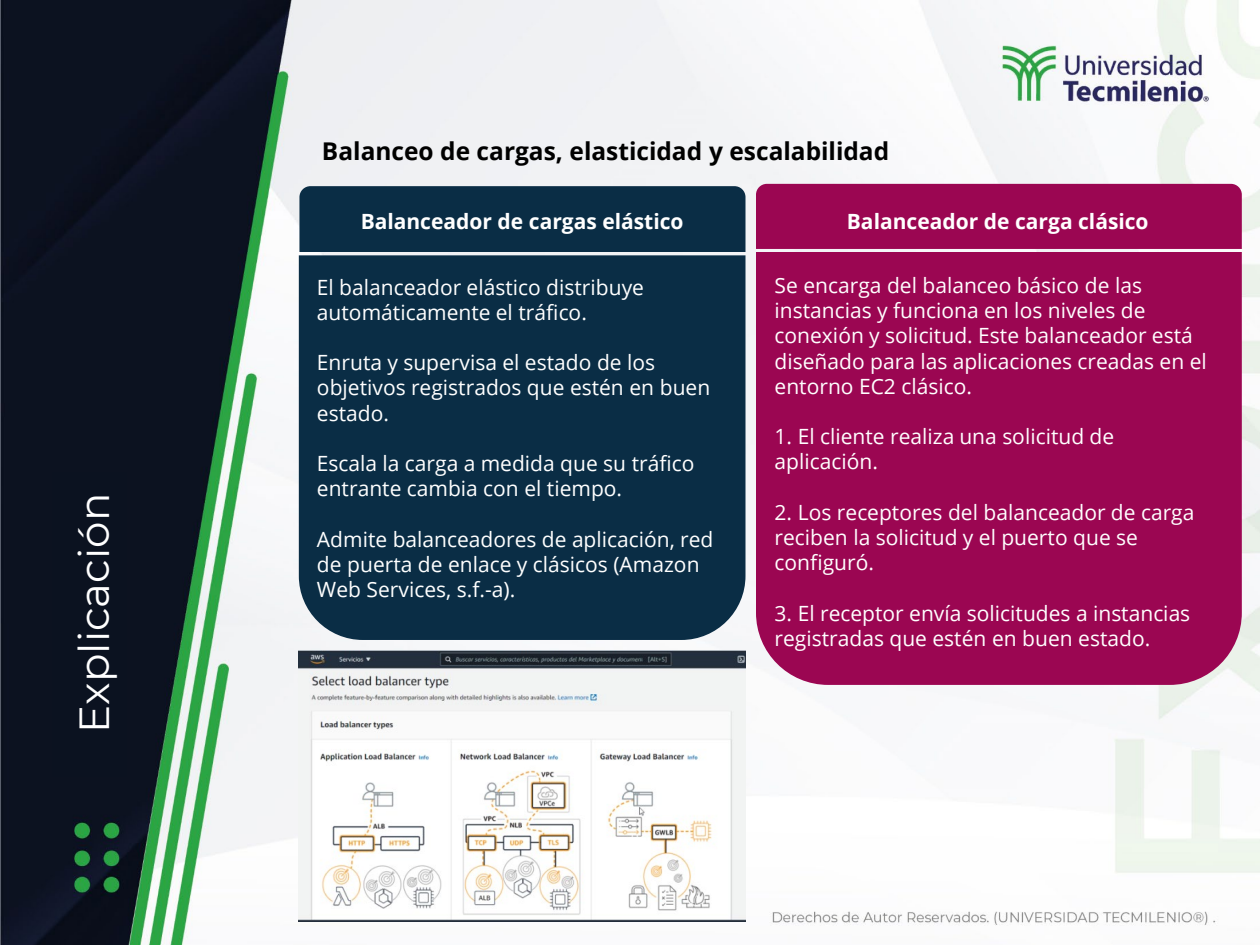
<style>
.page{position:relative;width:1260px;height:945px;background:#fff}
.page>*{position:absolute;margin:0;border:0;box-sizing:border-box;transform-origin:0 0}
.t1{font:42px "Montserrat";color:#fff}
.t2{font:700 24.5px "Open Sans";color:#000}
.t3{font:21px/25.2px "Open Sans";color:#fff}
.t4{font:700 21px "Open Sans";color:#fff}
</style>
<div class="page">
<img style="left:0;top:0;width:1260px;height:945px">
<div style="left:52px;top:472px;width:75px;height:305px;background:#0b1220"></div>
<div style="left:299px;top:186px;width:447px;height:66px;background:#0a2d45"></div>
<div style="left:756px;top:184px;width:486px;height:65px;background:#9b0652"></div>
<div style="left:756px;top:252px;width:486px;height:433px;background:#9b0652"></div>
<div style="left:299px;top:255px;width:447px;height:385px;background:#0a2d45"></div>
<img style="left:299px;top:650px;width:446px;height:271px">
<h1 class="t1" style="left:65px;top:733px;width:241px;rotate:-90deg">Explicación</h1>
<p class="t2" style="left:322px;top:134px;width:569px">Balanceo de cargas, elasticidad y escalabilidad</p>
<p class="t4" style="left:361px;top:207px;width:324px">Balanceador de cargas elástico</p>
<p class="t4" style="left:847px;top:207px;width:303px">Balanceador de carga clásico</p>
<p class="t3" style="left:317px;top:274px;width:329px">El balanceador elástico distribuye automáticamente el tráfico.</p>
<p class="t3" style="left:317px;top:349px;width:395px">Enruta y supervisa el estado de los objetivos registrados que estén en buen estado.</p>
<p class="t3" style="left:317px;top:450px;width:379px">Escala la carga a medida que su tráfico entrante cambia con el tiempo.</p>
<p class="t3" style="left:317px;top:526px;width:398px">Admite balanceadores de aplicación, red de puerta de enlace y clásicos (Amazon<br>Web Services, s.f.-a).</p>
<p class="t3" style="left:775px;top:272px;width:434px">Se encarga del balanceo básico de las instancias y funciona en los niveles de conexión y solicitud. Este balanceador está diseñado para las aplicaciones creadas en el entorno EC2 clásico.</p>
<p class="t3" style="left:775px;top:423px;width:341px">1. El cliente realiza una solicitud de aplicación.</p>
<p class="t3" style="left:775px;top:499px;width:421px">2. Los receptores del balanceador de carga reciben la solicitud y el puerto que se configuró.</p>
<p class="t3" style="left:775px;top:600px;width:417px">3. El receptor envía solicitudes a instancias registradas que estén en buen estado.</p>
</div>
